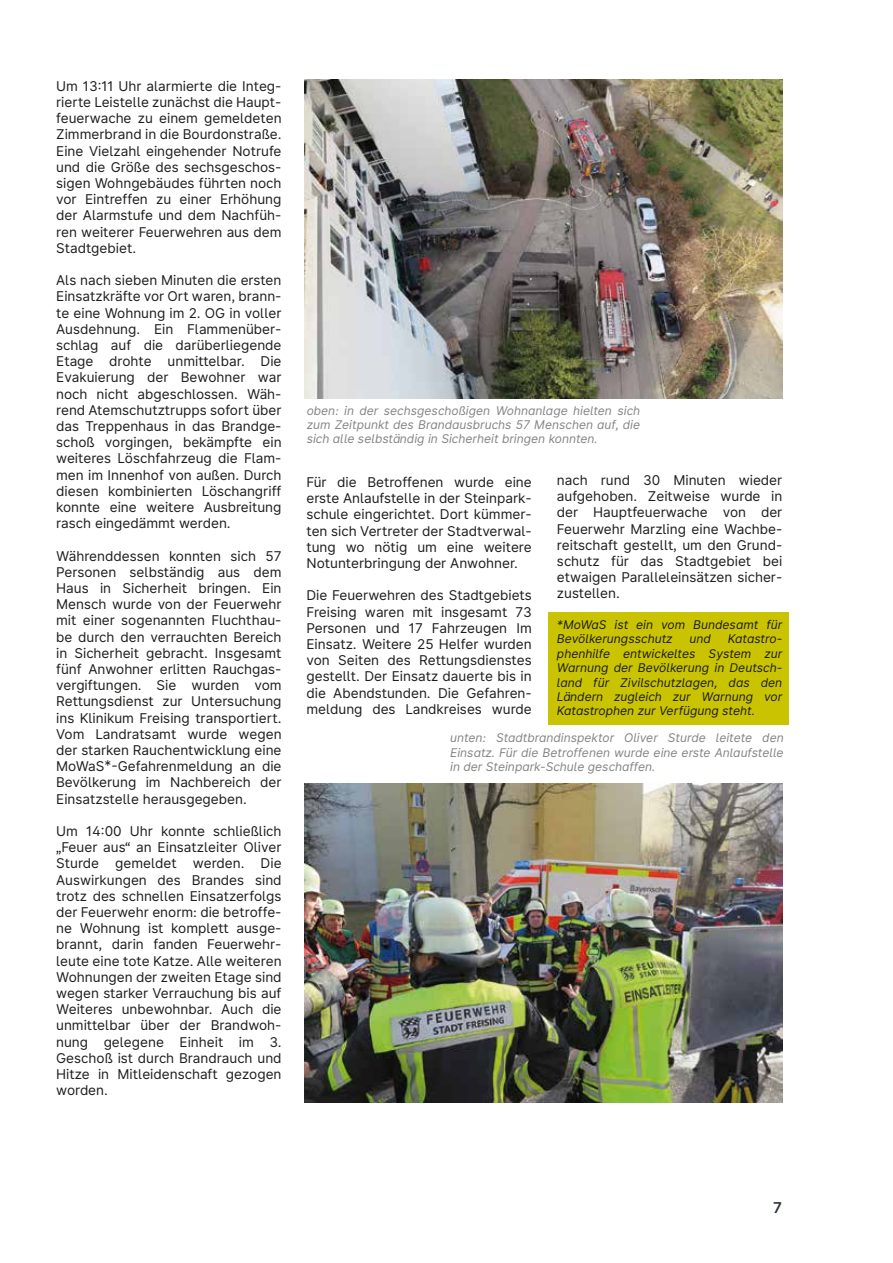
<style>
.page{position:relative;width:893px;height:1263px;background:#fff}
.page>*{position:absolute;margin:0;border:0;box-sizing:border-box;transform-origin:0 0}
.t1{font:700 15px "Freising Sans";color:#2f343f}
.t2{font:13.5px/16.2px "Freising Sans";color:#1d1d1b;text-align:justify}
.t3{font:italic 12px/14.4px "Freising Sans";color:#858482;text-align:justify}
.t4{font:italic 12px/14.4px "Freising Sans";color:#1d1d1b}
</style>
<div class="page">
<div style="left:548px;top:612px;width:241px;height:113px;background:#c9c301"></div>
<img style="left:304px;top:80px;width:478px;height:318px">
<img style="left:304px;top:784px;width:478px;height:319px">
<p class="t2" style="left:56px;top:77px;width:227px">Um 13:11 Uhr alarmierte die Integ&shy;rierte Leistelle zunächst die Haupt&shy;feuerwache zu einem gemeldeten Zimmerbrand in die Bourdonstraße.<br>Eine Vielzahl eingehender Notrufe und die Größe des sechsgeschos&shy;sigen Wohngebäudes führten noch vor Eintreffen zu einer Erhöhung der Alarmstufe und dem Nachfüh&shy;ren weiterer Feuerwehren aus dem Stadtgebiet.</p>
<p class="t2" style="left:56px;top:272px;width:227px">Als nach sieben Minuten die ersten Einsatzkräfte vor Ort waren, brann&shy;te eine Wohnung im 2. OG in voller Ausdehnung. Ein Flammenüber&shy;schlag auf die darüberliegende Etage drohte unmittelbar. Die Evakuierung der Bewohner war noch nicht abgeschlossen. Wäh&shy;rend Atemschutztrupps sofort über das Treppenhaus in das Brandge&shy;schoß vorgingen, bekämpfte ein weiteres Löschfahrzeug die Flam&shy;men im Innenhof von außen. Durch diesen kombinierten Löschangriff konnte eine weitere Ausbreitung rasch eingedämmt werden.</p>
<p class="t2" style="left:56px;top:547px;width:227px">Währenddessen konnten sich 57<br>Personen selbständig aus dem Haus in Sicherheit bringen. Ein Mensch wurde von der Feuerwehr mit einer sogenannten Fluchthau&shy;be durch den verrauchten Bereich in Sicherheit gebracht. Insgesamt fünf Anwohner erlitten Rauchgas&shy;vergiftungen. Sie wurden vom Rettungsdienst zur Untersuchung ins Klinikum Freising transportiert.<br>Vom Landratsamt wurde wegen der starken Rauchentwicklung eine MoWaS*-Gefahrenmeldung an die Bevölkerung im Nachbereich der Einsatzstelle herausgegeben.</p>
<p class="t2" style="left:56px;top:823px;width:227px">Um 14:00 Uhr konnte schließlich „Feuer aus“ an Einsatzleiter Oliver Sturde gemeldet werden. Die Auswirkungen des Brandes sind trotz des schnellen Einsatzerfolgs der Feuerwehr enorm: die betroffe&shy;ne Wohnung ist komplett ausge&shy;brannt, darin fanden Feuerwehr&shy;leute eine tote Katze. Alle weiteren Wohnungen der zweiten Etage sind wegen starker Verrauchung bis auf Weiteres unbewohnbar. Auch die unmittelbar über der Brandwoh&shy;nung gelegene Einheit im 3.<br>Geschoß ist durch Brandrauch und Hitze in Mitleidenschaft gezogen worden.</p>
<p class="t3" style="left:307px;top:403px;width:335px">oben: in der sechsgeschoßigen Wohnanlage hielten sich zum Zeitpunkt des Brandausbruchs 57 Menschen auf, die sich alle selbständig in Sicherheit bringen konnten.</p>
<p class="t2" style="left:557px;top:472px;width:227px">nach rund 30 Minuten wieder aufgehoben. Zeitweise wurde in der Hauptfeuerwache von der Feuerwehr Marzling eine Wachbe&shy;reitschaft gestellt, um den Grund&shy;schutz für das Stadtgebiet bei etwaigen Paralleleinsätzen sicher&shy;zustellen.</p>
<p class="t4" style="left:557px;top:617px;width:227px">*MoWaS ist ein vom Bundesamt für<br>Bevölkerungsschutz</p>
<p class="t2" style="left:306px;top:474px;width:227px">Für die Betroffenen wurde eine erste Anlaufstelle in der Steinpark&shy;schule eingerichtet. Dort kümmer&shy;ten sich Vertreter der Stadtverwal&shy;tung wo nötig um eine weitere Notunterbringung der Anwohner.</p>
<p class="t2" style="left:306px;top:587px;width:227px">Die Feuerwehren des Stadtgebiets Freising waren mit insgesamt 73<br>Personen und 17 Fahrzeugen Im Einsatz. Weitere 25 Helfer wurden von Seiten des Rettungsdienstes gestellt. Der Einsatz dauerte bis in die Abendstunden. Die Gefahren&shy;meldung des Landkreises wurde</p>
<p class="t4" style="left:557px;top:631px;width:227px;text-align:justify;text-indent:171px">Katastro&shy;phenhilfe entwickeltes System zur Warnung der Bevölkerung in Deutsch&shy;land für Zivilschutzlagen, das den Ländern zugleich zur Warnung vor Katastrophen zur Verfügung steht.</p>
<p class="t3" style="left:450px;top:730px;width:335px">unten: Stadtbrandinspektor Oliver Sturde leitete den Einsatz. Für die Betroffenen wurde eine erste Anlaufstelle in der Steinpark-Schule geschaffen.</p>
<p class="t4" style="left:690px;top:631px;width:23px">und</p>
<p class="t1" style="left:773px;top:1197px;width:10px">7</p>
</div>
